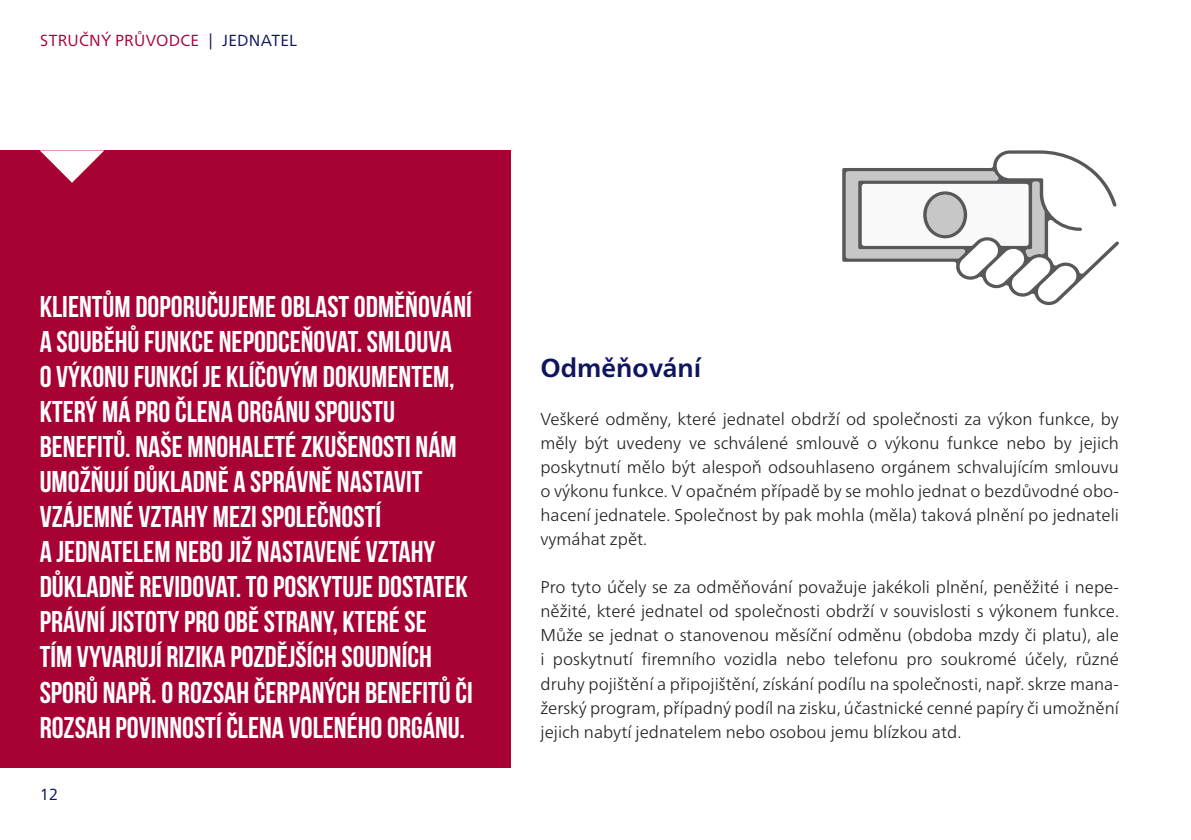
<style>
.page{position:relative;width:1191px;height:840px;background:#fff}
.page>*{position:absolute;margin:0;border:0;box-sizing:border-box;transform-origin:0 0}
.t1{font:700 30px/35px "Bebas Neue";color:#fff}
.t2{font:700 26px "Frutiger Neue LTW1 G";color:#0e1560}
.t3{font:300 17px/24px "Frutiger Neue LTW1 G";color:#231f20;text-align:justify}
.t4{font:16px "Frutiger Neue LTW1 G";letter-spacing:.015em;color:#a80235}
.t5{font:16px "Frutiger Neue LTW1 G";color:#0e1560}
.s1{color:#0e1560}
</style>
<div class="page">
<div style="left:0;top:150px;width:510px;height:617px;background:#a80235"></div>
<svg style="left:40px;top:150px;width:64px;height:33px"></svg>
<svg style="left:842px;top:150px;width:277px;height:155px"></svg>
<svg style="left:845px;top:171px;width:199px;height:87px"></svg>
<p class="t4" style="left:40px;top:29px;width:258px">STRUČNÝ PRŮVODCE <span class="s1">| JEDNATEL</span></p>
<p class="t1" style="left:40px;top:289px;width:434px">KLIENTŮM DOPORUČUJEME OBLAST ODMĚŇOVÁNÍ A SOUBĚHŮ FUNKCE NEPODCEŇOVAT. SMLOUVA<br>O VÝKONU FUNKCÍ JE KLÍČOVÝM DOKUMENTEM, KTERÝ MÁ PRO ČLENA ORGÁNU SPOUSTU BENEFITŮ. NAŠE MNOHALETÉ ZKUŠENOSTI NÁM UMOŽŇUJÍ DŮKLADNĚ A SPRÁVNĚ NASTAVIT VZÁJEMNÉ VZTAHY MEZI SPOLEČNOSTÍ<br>A JEDNATELEM NEBO JIŽ NASTAVENÉ VZTAHY DŮKLADNĚ REVIDOVAT. TO POSKYTUJE DOSTATEK PRÁVNÍ JISTOTY PRO OBĚ STRANY, KTERÉ SE<br>TÍM VYVARUJÍ RIZIKA POZDĚJŠÍCH SOUDNÍCH SPORŮ NAPŘ. O ROZSAH ČERPANÝCH BENEFITŮ ČI ROZSAH POVINNOSTÍ ČLENA VOLENÉHO ORGÁNU.</p>
<p class="t5" style="left:40px;top:782px;width:20px">12</p>
<p class="t2" style="left:540px;top:349px;width:162px">Odměňování</p>
<p class="t3" style="left:540px;top:406px;width:580px">Veškeré odměny, které jednatel obdrží od společnosti za výkon funkce, by měly být uvedeny ve schválené smlouvě o výkonu funkce nebo by jejich poskytnutí mělo být alespoň odsouhlaseno orgánem schvalujícím smlouvu o výkonu funkce. V opačném případě by se mohlo jednat o bezdůvodné obo&shy;hacení jednatele. Společnost by pak mohla (měla) taková plnění po jednateli vymáhat zpět.</p>
<p class="t3" style="left:540px;top:574px;width:580px">Pro tyto účely se za odměňování považuje jakékoli plnění, peněžité i nepe&shy;něžité, které jednatel od společnosti obdrží v souvislosti s výkonem funkce.<br>Může se jednat o stanovenou měsíční odměnu (obdoba mzdy či platu), ale i poskytnutí firemního vozidla nebo telefonu pro soukromé účely, různé druhy pojištění a připojištění, získání podílu na společnosti, např. skrze mana&shy;žerský program, případný podíl na zisku, účastnické cenné papíry či umožnění jejich nabytí jednatelem nebo osobou jemu blízkou atd.</p>
</div>
